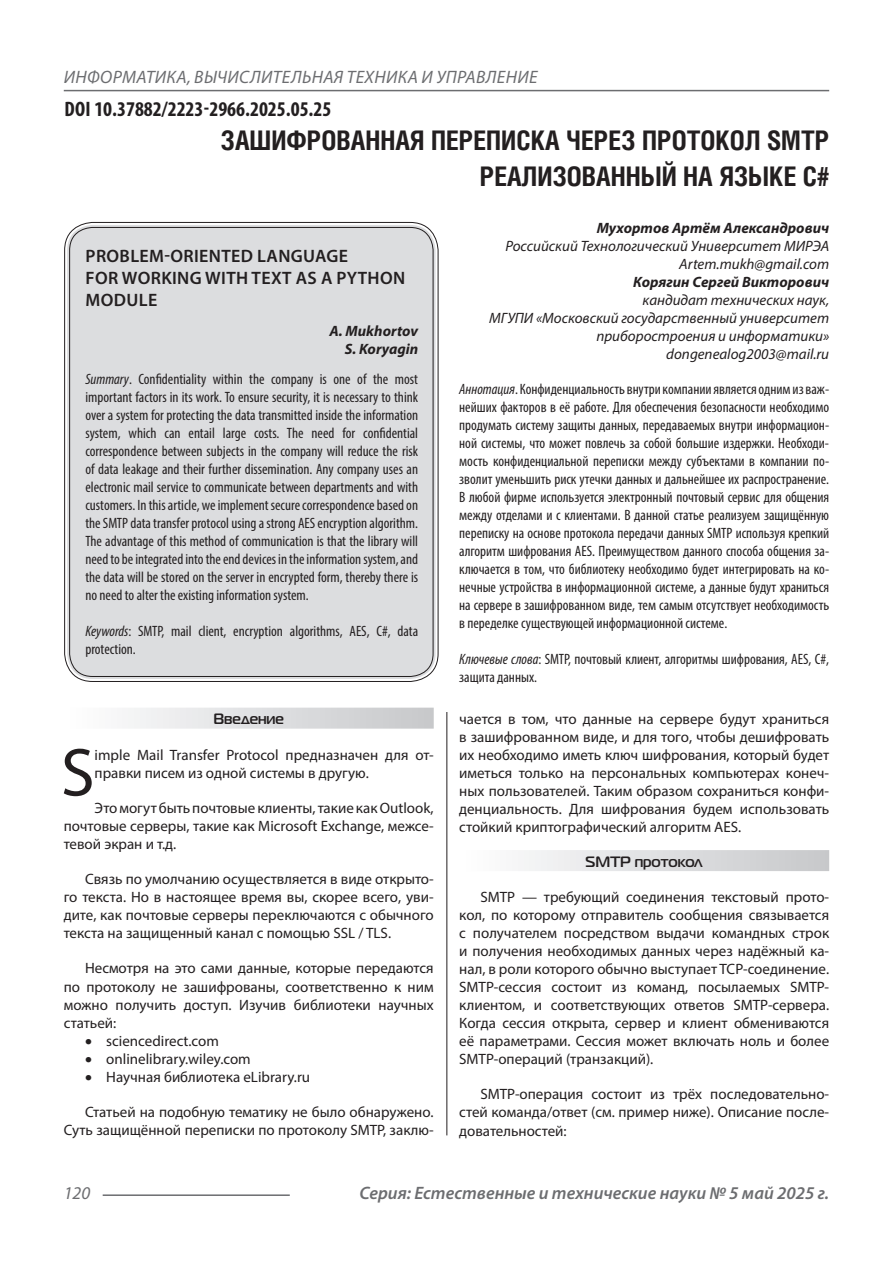
<style>
.page{position:relative;width:893px;height:1263px;background:#fff}
.page>*{position:absolute;margin:0;border:0;box-sizing:border-box;transform-origin:0 0}
.t1{font:68.4px "Myriad Pro";color:#231f20}
.t2{font:700 27px "Helios Cond C";color:#231f20}
.t3{font:700 condensed 21px "Myriad Pro";color:#231f20}
.t4{font:600 18px "Myriad Pro";color:#231f20}
.t5{font:italic 18px "Myriad Pro";letter-spacing:.02em;color:#6c6d70}
.t6{font:italic 600 18px "Myriad Pro";color:#6c6d70}
.t7{font:condensed 15px/18px "Myriad Pro";color:#231f20;text-align:justify}
.t8{font:15px/18px "Myriad Pro";color:#231f20;text-align:justify}
.t9{font:italic 15px/18px "Myriad Pro";color:#231f20;text-align:right}
.t10{font:italic 700 15px/18px "Myriad Pro";color:#231f20;text-align:right}
.t11{font:700 15px "Magistral C";color:#231f20}
.s1{font-style:italic}
</style>
<div class="page">
<hr style="left:446px;top:128px;width:1px;height:1007px;background:#231f20">
<hr style="left:103px;top:1194px;width:187px;height:2px;background:#6c6d70">
<hr style="left:64px;top:90px;width:765px;height:1px;background:#6c6d70">
<div style="left:442px;top:128px;width:11px;height:584px;background:#fff"></div>
<div style="left:67px;top:225px;width:369px;height:454px;background:#dcdddf;border-radius:26px"></div>
<div style="left:64px;top:708px;width:370px;height:21px;background:linear-gradient(to right,#fefeff,#c6c8ca)"></div>
<div style="left:459px;top:850px;width:370px;height:21px;background:linear-gradient(to right,#fefeff,#c6c8ca)"></div>
<p class="t5" style="left:64px;top:66px;width:475px">Информатика, вычислительная техника и управление</p>
<h3 class="t3" style="left:64px;top:96px;width:269px">DOI 10.37882/2223-2966.2025.05.25</h3>
<h2 class="t2" style="left:221px;top:124px;width:31px">Зашифрованная</h2>
<h2 class="t2" style="left:431px;top:124px;width:16px">переписка</h2>
<h2 class="t2" style="left:566px;top:124px;width:15px">через</h2>
<h2 class="t2" style="left:642px;top:124px;width:16px">протокол</h2>
<h2 class="t2" style="left:767px;top:124px;width:17px">smtp</h2>
<h2 class="t2" style="left:480px;top:160px;width:16px">реализованный</h2>
<h2 class="t2" style="left:683px;top:160px;width:15px">наязыке</h2>
<h2 class="t2" style="left:803px;top:160px;width:28px">C#</h2>
<p class="t10" style="left:597px;top:219px;width:234px">Мухортов Артём Александрович</p>
<p class="t9" style="left:505px;top:237px;width:325px">Российский Технологический Университет МИРЭА<br>Artem.mukh@gmail.com</p>
<p class="t10" style="left:633px;top:273px;width:197px">Корягин Сергей Викторович</p>
<p class="t9" style="left:489px;top:291px;width:341px">кандидат технических наук,<br>МГУПИ «Московский государственный университет приборостроения и информатики» dongenealog2003@mail.ru</p>
<p class="t7" style="left:459px;top:380px;width:371px"><span class="s1">Аннотация</span>. Конфиденциальность внутри компании является одним из важ&shy;нейших факторов в её работе. Для обеспечения безопасности необходимо продумать систему защиты данных, передаваемых внутри информацион&shy;ной системы, что может повлечь за собой большие издержки. Необходи&shy;мость конфиденциальной переписки между субъектами в компании по&shy;зволит уменьшить риск утечки данных и дальнейшее их распространение.<br>В любой фирме используется электронный почтовый сервис для общения между отделами и с клиентами. В данной статье реализуем защищённую переписку на основе протокола передачи данных SMTP используя крепкий алгоритм шифрования AES. Преимуществом данного способа общения за&shy;ключается в том, что библиотеку необходимо будет интегрировать на ко&shy;нечные устройства в информационной системе, а данные будут храниться на сервере в зашифрованном виде, тем самым отсутствует необходимость в переделке существующей информационной системе.</p>
<p class="t7" style="left:459px;top:650px;width:371px"><span class="s1">Ключевые слова</span>: SMTP, почтовый клиент, алгоритмы шифрования, AES, С#, защита данных.</p>
<p class="t4" style="left:86px;top:245px;width:12px">PROBLEM</p>
<p class="t4" style="left:164px;top:245px;width:18px">-ORIENTED</p>
<p class="t4" style="left:257px;top:245px;width:13px">LANGUAGE</p>
<p class="t4" style="left:86px;top:267px;width:12px">FOR</p>
<p class="t4" style="left:122px;top:267px;width:13px">WORKING</p>
<p class="t4" style="left:205px;top:267px;width:12px">WITH</p>
<p class="t4" style="left:252px;top:267px;width:11px">TEXT</p>
<p class="t4" style="left:296px;top:267px;width:53px">AS APYTHON</p>
<p class="t4" style="left:86px;top:288px;width:13px">MODULE</p>
<p class="t10" style="left:330px;top:321px;width:90px">A. Mukhortov<br>S. Koryagin</p>
<p class="t7" style="left:85px;top:370px;width:334px"><span class="s1">Summary</span>. Confidentiality within the company is one of the most important factors in its work. To ensure security, it is necessary to think over a system for protecting the data transmitted inside the information system, which can entail large costs. The need for confidential correspondence between subjects in the company will reduce the risk of data leakage and their further dissemination. Any company uses an electronic mail service to communicate between departments and with customers. In this article, we implement secure correspondence based on the SMTP data transfer protocol using a strong AES encryption algorithm.<br>The advantage of this method of communication is that the library will need to be integrated into the end devices in the information system, and the data will be stored on the server in encrypted form, thereby there is no need to alter the existing information system.</p>
<p class="t7" style="left:85px;top:622px;width:334px"><span class="s1">Keywords</span>: SMTP, mail client, encryption algorithms, AES, C#, data protection.</p>
<p class="t11" style="left:213px;top:710px;width:72px">Введение</p>
<h1 class="t1" style="left:61px;top:730px;width:35px">S</h1>
<p class="t8" style="left:95px;top:745px;width:341px">imple Mail Transfer Protocol предназначен для от&shy;правки писем из одной системы в другую.</p>
<p class="t8" style="left:64px;top:798px;width:371px;text-indent:31px">Это могут быть почтовые клиенты, такие как Outlook, почтовые серверы, такие как Microsoft Exchange, межсе&shy;тевой экран и т.д.</p>
<p class="t8" style="left:64px;top:869px;width:371px;text-indent:21px">Связь по умолчанию осуществляется в виде открыто&shy;го текста. Но в настоящее время вы, скорее всего, уви&shy;дите, как почтовые серверы переключаются с обычного текста на защищенный канал с помощью SSL / TLS.</p>
<p class="t8" style="left:64px;top:959px;width:371px;text-indent:21px">Несмотря на это сами данные, которые передаются по протоколу не зашифрованы, соответственно к ним можно получить доступ. Изучив библиотеки научных статьей:</p>
<p class="t8" style="left:85px;top:1032px;width:135px">• sciencedirect.com</p>
<p class="t8" style="left:85px;top:1050px;width:167px">• onlinelibrary.wiley.com</p>
<p class="t8" style="left:85px;top:1068px;width:227px">• Научная библиотека eLibrary.ru</p>
<p class="t8" style="left:64px;top:1103px;width:371px;text-align:right">Статьей на подобную тематику не было обнаружено.<br>Суть защищённой переписки по протоколу SMTP, заклю-</p>
<p class="t8" style="left:459px;top:709px;width:371px">чается в том, что данные на сервере будут храниться в зашифрованном виде, и для того, чтобы дешифровать их необходимо иметь ключ шифрования, который будет иметься только на персональных компьютерах конеч&shy;ных пользователей. Таким образом сохраниться конфи&shy;денциальность. Для шифрования будем использовать стойкий криптографический алгоритм AES.</p>
<p class="t11" style="left:586px;top:853px;width:119px">SMTP протокол</p>
<p class="t8" style="left:459px;top:888px;width:371px;text-indent:21px">SMTP — требующий соединения текстовый прото&shy;кол, по которому отправитель сообщения связывается с получателем посредством выдачи командных строк и получения необходимых данных через надёжный ка&shy;нал, в роли которого обычно выступает TCP-соединение.<br>SMTP-сессия состоит из команд, посылаемых SMTP&shy;клиентом, и соответствующих ответов SMTP-сервера.<br>Когда сессия открыта, сервер и клиент обмениваются её параметрами. Сессия может включать ноль и более SMTP-операций (транзакций).</p>
<p class="t8" style="left:459px;top:1085px;width:371px;text-indent:21px">SMTP-операция состоит из трёх последовательно&shy;стей команда/ответ (см. пример ниже). Описание после&shy;довательностей:</p>
<p class="t5" style="left:64px;top:1182px;width:28px">120</p>
<p class="t6" style="left:359px;top:1182px;width:471px">Серия: Естественные и технические науки № 5 май 2025 г.</p>
</div>
